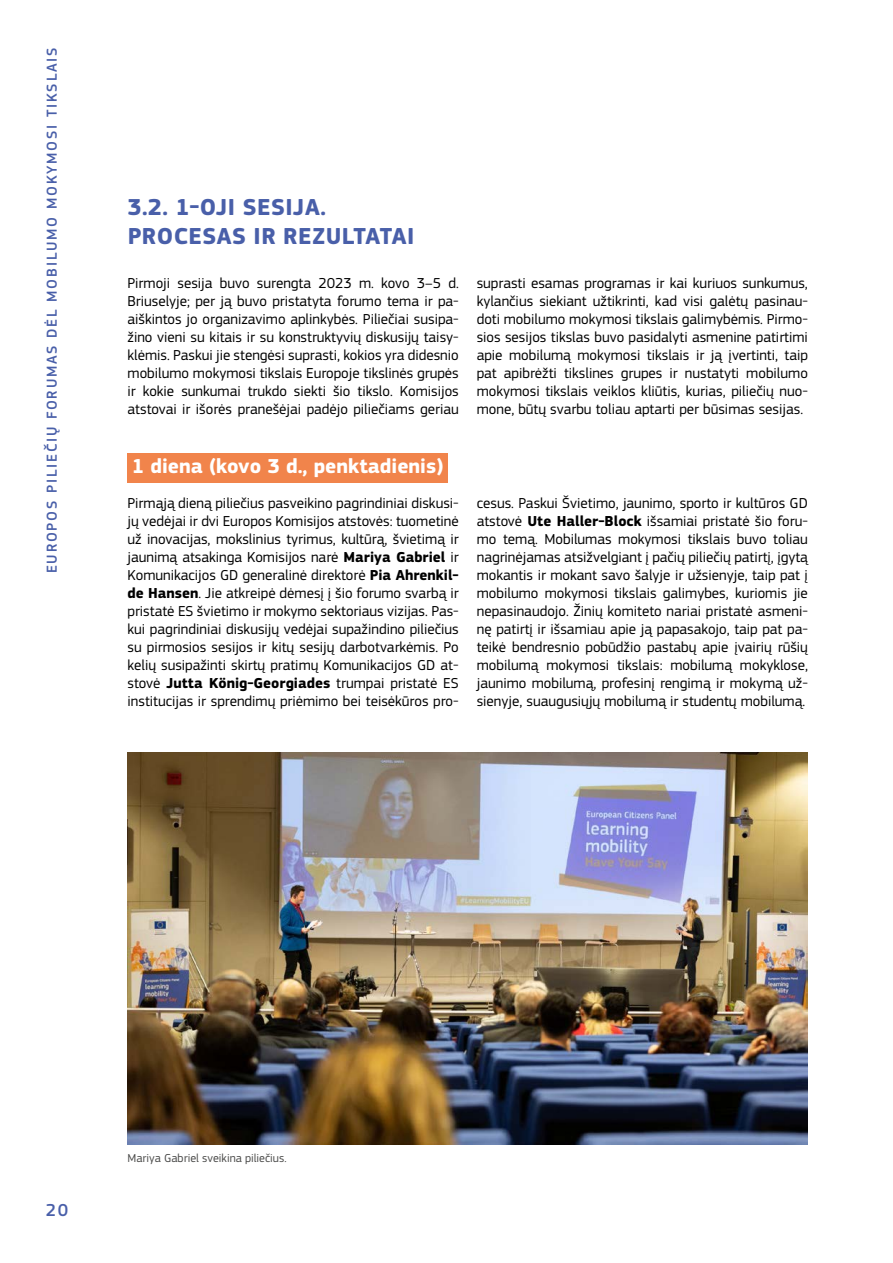
<style>
.page{position:relative;width:893px;height:1263px;background:#fff}
.page>*{position:absolute;margin:0;border:0;box-sizing:border-box;transform-origin:0 0}
.T2{font:700 24px/28.8px "EC Square Sans Pro";letter-spacing:.02em;color:#495fa9}
.T4{font:700 21px "EC Square Sans Pro";color:#fff}
.t1{font:500 18px "EC Square Sans Pro";color:#495fa9}
.Body_text{font:15px/18px "EC Square Sans Pro";color:#000;text-align:justify}
.t2{font:500 15px "EC Square Sans Pro";letter-spacing:.12em;color:#495fa9}
.Legend{font:12px "EC Square Sans Pro";color:#4a4a49}
.s1{font-weight:700}
</style>
<div class="page">
<div style="left:128px;top:453px;width:320px;height:29px;background:#f1844b"></div>
<img style="left:128px;top:752px;width:680px;height:392px">
<p class="t2" style="left:43px;top:573px;width:527px;rotate:-90deg">EUROPOS PILIEČIŲ FORUMAS DĖL MOBILUMO MOKYMOSI TIKSLAIS</p>
<h2 class="T2" style="left:128px;top:194px;width:288px">3.2. 1-OJI SESIJA.<br>PROCESAS IR REZULTATAI</h2>
<p class="Body_text" style="left:128px;top:274px;width:333px">Pirmoji sesija buvo surengta 2023 m. kovo 3–5 d.<br>Briuselyje; per ją buvo pristatyta forumo tema ir pa&shy;aiškintos jo organizavimo aplinkybės. Piliečiai susipa&shy;žino vieni su kitais ir su konstruktyvių diskusijų taisy&shy;klėmis. Paskui jie stengėsi suprasti, kokios yra didesnio mobilumo mokymosi tikslais Europoje tikslinės grupės ir kokie sunkumai trukdo siekti šio tikslo. Komisijos atstovai ir išorės pranešėjai padėjo piliečiams geriau</p>
<p class="Body_text" style="left:477px;top:274px;width:333px">suprasti esamas programas ir kai kuriuos sunkumus, kylančius siekiant užtikrinti, kad visi galėtų pasinau&shy;doti mobilumo mokymosi tikslais galimybėmis. Pirmo&shy;sios sesijos tikslas buvo pasidalyti asmenine patirtimi apie mobilumą mokymosi tikslais ir ją įvertinti, taip pat apibrėžti tikslines grupes ir nustatyti mobilumo mokymosi tikslais veiklos kliūtis, kurias, piliečių nuo&shy;mone, būtų svarbu toliau aptarti per būsimas sesijas.</p>
<p class="T4" style="left:132px;top:453px;width:313px">1 diena (kovo 3 d., penktadienis)</p>
<p class="Body_text" style="left:128px;top:494px;width:333px">Pirmąją dieną piliečius pasveikino pagrindiniai diskusi&shy;jų vedėjai ir dvi Europos Komisijos atstovės: tuometinė už inovacijas, mokslinius tyrimus, kultūrą, švietimą ir jaunimą atsakinga Komisijos narė <span class="s1">Mariya Gabriel</span> ir Komunikacijos GD generalinė direktorė <span class="s1">Pia Ahrenkil&shy;de Hansen</span>. Jie atkreipė dėmesį į šio forumo svarbą ir pristatė ES švietimo ir mokymo sektoriaus vizijas. Pas&shy;kui pagrindiniai diskusijų vedėjai supažindino piliečius su pirmosios sesijos ir kitų sesijų darbotvarkėmis. Po kelių susipažinti skirtų pratimų Komunikacijos GD at&shy;stovė <span class="s1">Jutta König-Georgiades</span> trumpai pristatė ES institucijas ir sprendimų priėmimo bei teisėkūros pro-</p>
<p class="Body_text" style="left:477px;top:494px;width:333px">cesus. Paskui Švietimo, jaunimo, sporto ir kultūros GD atstovė <span class="s1">Ute Haller-Block</span> išsamiai pristatė šio foru&shy;mo temą. Mobilumas mokymosi tikslais buvo toliau nagrinėjamas atsižvelgiant į pačių piliečių patirtį, įgytą mokantis ir mokant savo šalyje ir užsienyje, taip pat į mobilumo mokymosi tikslais galimybes, kuriomis jie nepasinaudojo. Žinių komiteto nariai pristatė asmeni&shy;nę patirtį ir išsamiau apie ją papasakojo, taip pat pa&shy;teikė bendresnio pobūdžio pastabų apie įvairių rūšių mobilumą mokymosi tikslais: mobilumą mokyklose, jaunimo mobilumą, profesinį rengimą ir mokymą už&shy;sienyje, suaugusiųjų mobilumą ir studentų mobilumą.</p>
<p class="t1" style="left:46px;top:1199px;width:24px">20</p>
<p class="Legend" style="left:128px;top:1150px;width:160px">Mariya Gabriel sveikina piliečius.</p>
</div>
